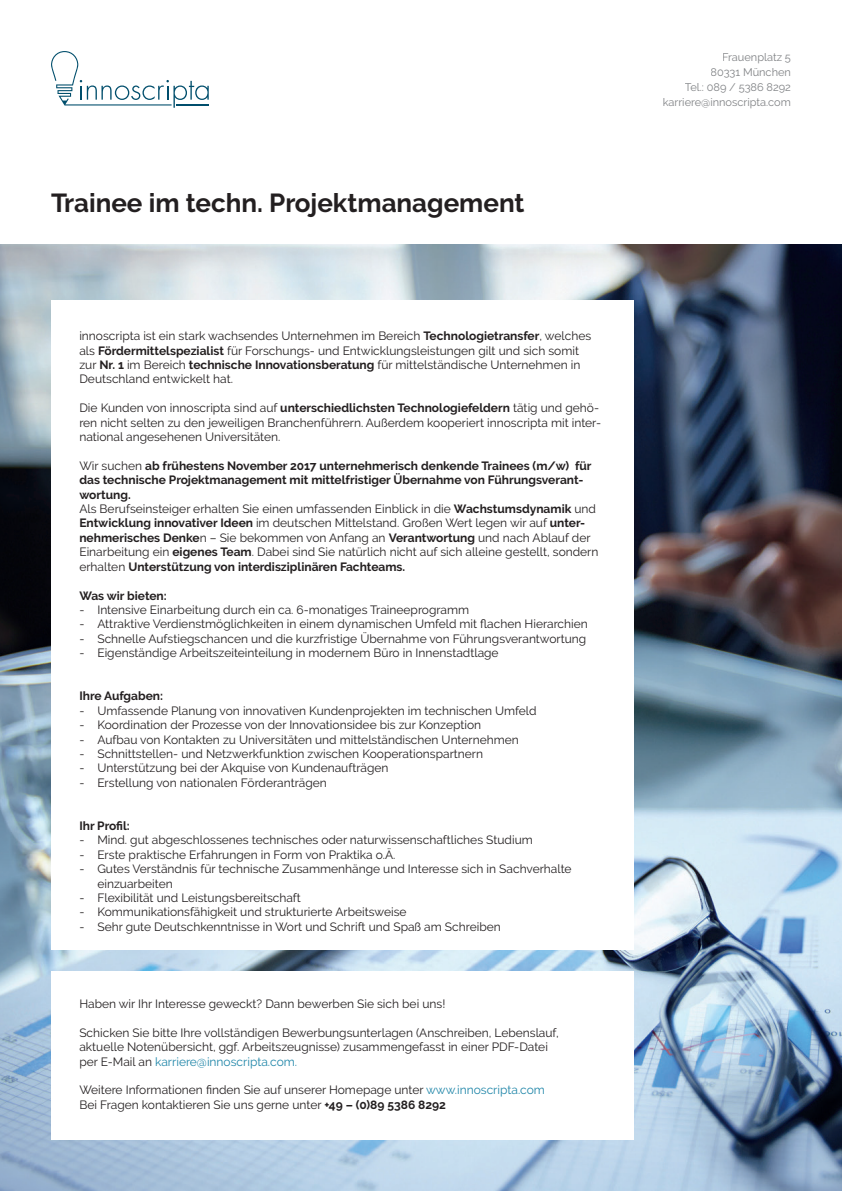
<style>
.page{position:relative;width:842px;height:1191px;background:#fff}
.page>*{position:absolute;margin:0;border:0;box-sizing:border-box;transform-origin:0 0}
.t1{font:700 26px "Raleway";color:#231f20}
.t2{font:12px/14.4px "Raleway";color:#231f20}
.t3{font:700 12px/14.4px "Raleway";color:#231f20}
.t4{font:11px/15px "Raleway";color:#808285;text-align:right}
.s1{font-weight:700}
.s2{font-weight:400}
.s3{color:#1e85a8}
</style>
<div class="page">
<img style="left:0;top:244px;width:842px;height:947px">
<div style="left:51px;top:300px;width:583px;height:650px;background:#fff"></div>
<svg style="left:51px;top:51px;width:158px;height:57px"></svg>
<div style="left:51px;top:971px;width:583px;height:169px;background:#fff"></div>
<h1 class="t1" style="left:51px;top:188px;width:475px">Trainee im techn. Projektmanagement</h1>
<p class="t2" style="left:79px;top:329px;width:513px">innoscripta ist ein stark wachsendes Unternehmen im Bereich <span class="s1">Technologietransfer</span>, welches als <span class="s1">Fördermittelspezialist</span> für Forschungs- und Entwicklungsleistungen gilt und sich somit zur <span class="s1">Nr. 1</span> im Bereich <span class="s1">technische Innovationsberatung</span> für mittelständische Unternehmen in Deutschland entwickelt hat.</p>
<p class="t2" style="left:79px;top:401px;width:523px">Die Kunden von innoscripta sind auf <span class="s1">unterschiedlichsten Technologiefeldern</span> tätig und gehö&shy;ren nicht selten zu den jeweiligen Branchenführern. Außerdem kooperiert innoscripta mit inter&shy;national angesehenen Universitäten.</p>
<p class="t3" style="left:79px;top:458px;width:521px"><span class="s2">Wir suchen</span> ab frühestens November 2017 unternehmerisch denkende Trainees (m/w) für das technische Projektmanagement mit mittelfristiger Übernahme von Führungsverant&shy;wortung.<br><span class="s2">Als Berufseinsteiger erhalten Sie einen umfassenden Einblick in die</span> Wachstumsdynamik <span class="s2">und </span>Entwicklung innovativer Ideen <span class="s2">im deutschen Mittelstand. Großen Wert legen wir auf</span> unter&shy;nehmerisches Denke<span class="s2">n – Sie bekommen von Anfang an</span> Verantwortung <span class="s2">und nach Ablauf der Einarbeitung ein</span> eigenes Team<span class="s2">. Dabei sind Sie natürlich nicht auf sich alleine gestellt, sondern erhalten</span> Unterstützung von interdisziplinären Fachteams.</p>
<p class="t3" style="left:79px;top:588px;width:89px">Was wir bieten:</p>
<p class="t2" style="left:79px;top:602px;width:391px">- Intensive Einarbeitung durch ein ca. 6-monatiges Traineeprogramm</p>
<p class="t2" style="left:79px;top:617px;width:510px">- Attraktive Verdienstmöglichkeiten in einem dynamischen Umfeld mit flachen Hierarchien</p>
<p class="t2" style="left:79px;top:631px;width:508px">- Schnelle Aufstiegschancen und die kurzfristige Übernahme von Führungsverantwortung</p>
<p class="t2" style="left:79px;top:645px;width:421px">- Eigenständige Arbeitszeiteinteilung in modernem Büro in Innenstadtlage</p>
<p class="t3" style="left:79px;top:689px;width:85px">Ihre Aufgaben:</p>
<p class="t2" style="left:79px;top:703px;width:459px">- Umfassende Planung von innovativen Kundenprojekten im technischen Umfeld</p>
<p class="t2" style="left:79px;top:717px;width:403px">- Koordination der Prozesse von der Innovationsidee bis zur Konzeption</p>
<p class="t2" style="left:79px;top:732px;width:441px">- Aufbau von Kontakten zu Universitäten und mittelständischen Unternehmen</p>
<p class="t2" style="left:79px;top:746px;width:405px">- Schnittstellen- und Netzwerkfunktion zwischen Kooperationspartnern</p>
<p class="t2" style="left:79px;top:761px;width:311px">- Unterstützung bei der Akquise von Kundenaufträgen</p>
<p class="t2" style="left:79px;top:775px;width:249px">- Erstellung von nationalen Förderanträgen</p>
<p class="t3" style="left:79px;top:818px;width:52px">Ihr Profil:</p>
<p class="t2" style="left:79px;top:833px;width:455px">- Mind. gut abgeschlossenes technisches oder naturwissenschaftliches Studium</p>
<p class="t2" style="left:79px;top:847px;width:318px">- Erste praktische Erfahrungen in Form von Praktika o.Ä.</p>
<p class="t2" style="left:97px;top:861px;width:476px;text-indent:-18px">- Gutes Verständnis für technische Zusammenhänge und Interesse sich in Sachverhalte einzuarbeiten</p>
<p class="t2" style="left:79px;top:890px;width:223px">- Flexibilität und Leistungsbereitschaft</p>
<p class="t2" style="left:79px;top:905px;width:329px">- Kommunikationsfähigkeit und strukturierte Arbeitsweise</p>
<p class="t2" style="left:79px;top:919px;width:423px">- Sehr gute Deutschkenntnisse in Wort und Schrift und Spaß am Schreiben</p>
<p class="t2" style="left:79px;top:996px;width:367px">Haben wir Ihr Interesse geweckt? Dann bewerben Sie sich bei uns!</p>
<p class="t2" style="left:79px;top:1025px;width:481px">Schicken Sie bitte Ihre vollständigen Bewerbungsunterlagen (Anschreiben, Lebenslauf, aktuelle Notenübersicht, ggf. Arbeitszeugnisse) zusammengefasst in einer PDF-Datei per E-Mail an <span class="s3">karriere@innoscripta.com.</span></p>
<p class="t2" style="left:79px;top:1083px;width:467px">Weitere Informationen finden Sie auf unserer Homepage unter <span class="s3">www.innoscripta.com<br></span>Bei Fragen kontaktieren Sie uns gerne unter <span class="s1">+49 – (0)89 5386 8292</span></p>
<p class="t4" style="left:663px;top:50px;width:130px">Frauenplatz 5<br>80331 München<br>Tel.: 089 / 5386 8292 karriere@innoscripta.com</p>
</div>
